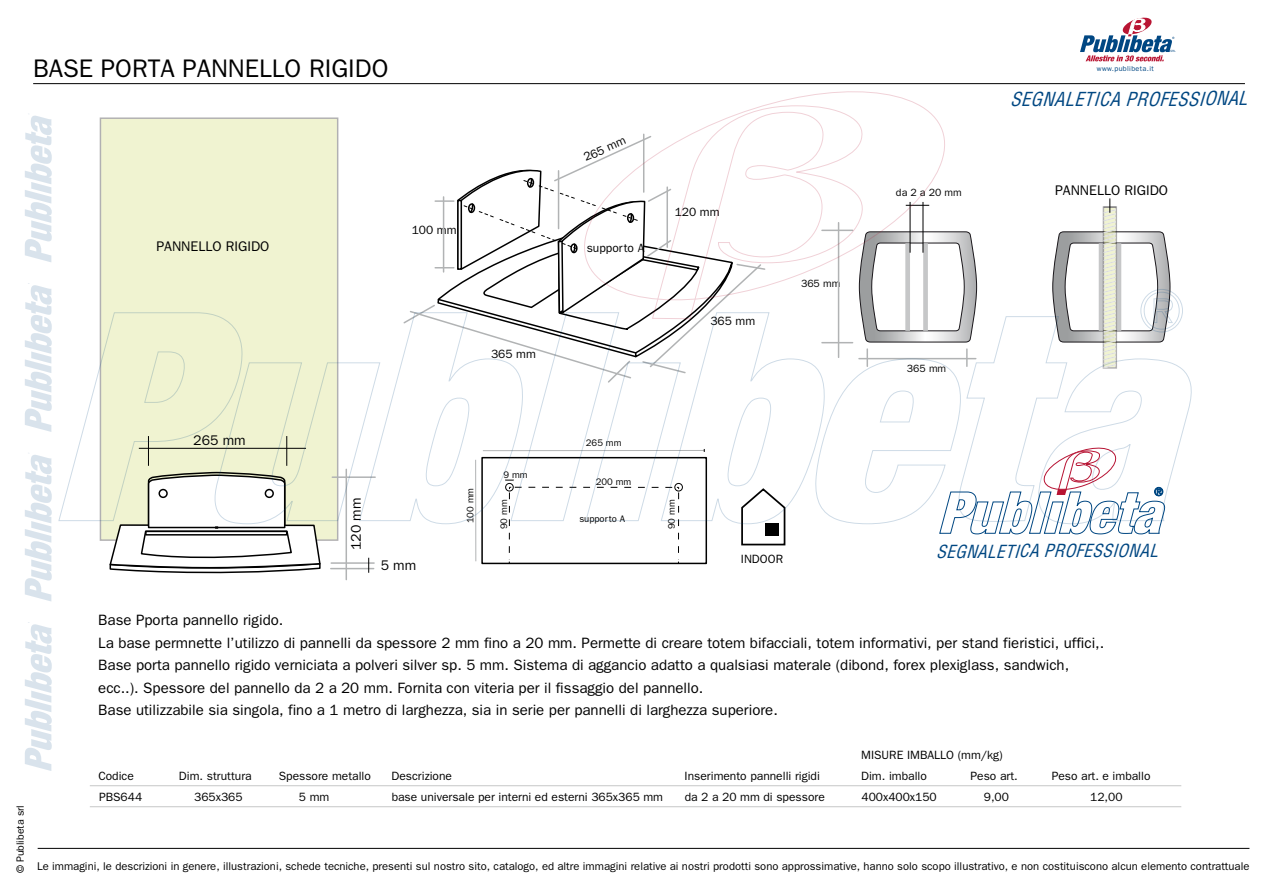
<style>
.page{position:relative;width:1263px;height:893px;background:#fff}
.page>*{position:absolute;margin:0;border:0;box-sizing:border-box;transform-origin:0 0}
.t1{font:25.5px "Franklin Gothic";color:#000}
.t2{font:italic condensed 18.9px "Helvetica";letter-spacing:.02em;color:#004782}
.t3{font:italic condensed 17.55px "Helvetica";letter-spacing:.02em;color:#004782}
.t4{font:15px/22.5px "Franklin Gothic";color:#000}
.t5{font:13.95px "Franklin Gothic";color:#000}
.t6{font:12px/21px "Franklin Gothic";color:#000}
.t7{font:11.25px "Franklin Gothic";color:#000}
.t8{font:300 11.1px "Helvetica";color:#004782}
.t9{font:10.5px "Franklin Gothic";color:#000}
.t10{font:9.45px "Franklin Gothic";color:#000}
.t11{font:7.2px "Franklin Gothic";letter-spacing:.05em;color:#004783}
</style>
<div class="page">
<div style="left:100px;top:117px;width:238px;height:424px;background:linear-gradient(to right,#f0f3d1,#f0f3d1)"></div>
<hr style="left:90px;top:785px;width:1091px;height:1px;background:#c6c7c8">
<hr style="left:90px;top:806px;width:1091px;height:1px;background:#c6c7c8">
<svg style="left:25px;top:115px;width:27px;height:147px"></svg>
<svg style="left:25px;top:283px;width:27px;height:149px"></svg>
<svg style="left:25px;top:453px;width:27px;height:148px"></svg>
<svg style="left:25px;top:622px;width:27px;height:149px"></svg>
<svg style="left:1080px;top:17px;width:96px;height:44px"></svg>
<hr style="left:33px;top:83px;width:1212px;height:1px;background:#000">
<hr style="left:346px;top:469px;width:1px;height:111px;background:#b1b3b4">
<svg style="left:689px;top:105px;width:174px;height:30px"></svg>
<svg style="left:59px;top:135px;width:1132px;height:442px"></svg>
<h1 class="t1" style="left:33px;top:53px;width:357px">BASE PORTA PANNELLO RIGIDO</h1>
<p class="t11" style="left:1097px;top:64px;width:58px">www.publibeta.it</p>
<p class="t2" style="left:1010px;top:87px;width:241px">SEGNALETICA PROFESSIONAL</p>
<p class="t5" style="left:156px;top:238px;width:115px">PANNELLO RIGIDO</p>
<p class="t6" style="left:412px;top:220px;width:46px">100 mm</p>
<p class="t6" style="left:491px;top:343px;width:46px">365 mm</p>
<p class="t6" style="left:580px;top:148px;width:46px;rotate:-24deg">265 mm</p>
<p class="t6" style="left:587px;top:237px;width:59px">supporto A</p>
<p class="t6" style="left:675px;top:201px;width:46px">120 mm</p>
<p class="t6" style="left:710px;top:310px;width:46px">365 mm</p>
<p class="t9" style="left:801px;top:277px;width:41px">365 mm</p>
<p class="t9" style="left:896px;top:187px;width:67px">da 2 a 20 mm</p>
<p class="t9" style="left:907px;top:362px;width:41px">365 mm</p>
<p class="t5" style="left:1055px;top:182px;width:115px">PANNELLO RIGIDO</p>
<p class="t5" style="left:193px;top:432px;width:54px">265 mm</p>
<p class="t5" style="left:348px;top:550px;width:54px;rotate:-90deg">120 mm</p>
<p class="t5" style="left:381px;top:557px;width:37px">5 mm</p>
<p class="t10" style="left:465px;top:523px;width:37px;rotate:-90deg">100 mm</p>
<p class="t10" style="left:503px;top:469px;width:26px">9 mm</p>
<p class="t10" style="left:586px;top:438px;width:37px">265 mm</p>
<p class="t10" style="left:596px;top:476px;width:37px">200 mm</p>
<p class="t10" style="left:499px;top:529px;width:31px;rotate:-90deg">90 mm</p>
<p class="t10" style="left:666px;top:529px;width:31px;rotate:-90deg">90 mm</p>
<p class="t10" style="left:579px;top:514px;width:47px">supporto A</p>
<p class="t6" style="left:741px;top:549px;width:44px">INDOOR</p>
<p class="t8" style="left:1154px;top:485px;width:10px">®</p>
<p class="t3" style="left:936px;top:540px;width:225px">SEGNALETICA PROFESSIONAL</p>
<p class="t9" style="left:14px;top:873px;width:70px;rotate:-90deg">© Publibeta srl</p>
<p class="t4" style="left:98px;top:609px;width:1007px">Base Pporta pannello rigido.<br>La base permnette l’utilizzo di pannelli da spessore 2 mm fino a 20 mm. Permette di creare totem bifacciali, totem informativi, per stand fieristici, uffici,.<br>Base porta pannello rigido verniciata a polveri silver sp. 5 mm. Sistema di aggancio adatto a qualsiasi materale (dibond, forex plexiglass, sandwich, ecc..). Spessore del pannello da 2 a 20 mm. Fornita con viteria per il fissaggio del pannello.<br>Base utilizzabile sia singola, fino a 1 metro di larghezza, sia in serie per pannelli di larghezza superiore.</p>
<p class="t6" style="left:98px;top:765px;width:37px">Codice</p>
<p class="t6" style="left:179px;top:765px;width:74px">Dim. struttura</p>
<p class="t6" style="left:279px;top:765px;width:94px">Spessore metallo</p>
<p class="t6" style="left:392px;top:765px;width:62px">Descrizione</p>
<p class="t6" style="left:99px;top:786px;width:45px">PBS644</p>
<p class="t6" style="left:194px;top:786px;width:50px">365x365</p>
<p class="t6" style="left:299px;top:786px;width:32px">5 mm</p>
<p class="t6" style="left:392px;top:786px;width:273px">base universale per interni ed esterni 365x365 mm</p>
<p class="t6" style="left:685px;top:765px;width:142px">Inserimento pannelli rigidi da 2 a 20 mm di spessore</p>
<p class="t6" style="left:861px;top:744px;width:143px">MISURE IMBALLO (mm/kg)<br>Dim. imballo</p>
<p class="t6" style="left:970px;top:765px;width:49px">Peso art.</p>
<p class="t6" style="left:1052px;top:765px;width:100px">Peso art. e imballo</p>
<p class="t6" style="left:861px;top:786px;width:77px">400x400x150</p>
<p class="t6" style="left:984px;top:786px;width:27px">9,00</p>
<p class="t6" style="left:1090px;top:786px;width:34px">12,00</p>
<p class="t7" style="left:37px;top:860px;width:1214px">Le immagini, le descrizioni in genere, illustrazioni, schede tecniche, presenti sul nostro sito, catalogo, ed altre immagini relative ai nostri prodotti sono approssimative, hanno solo scopo illustrativo, e non costituiscono alcun elemento contrattuale</p>
</div>
